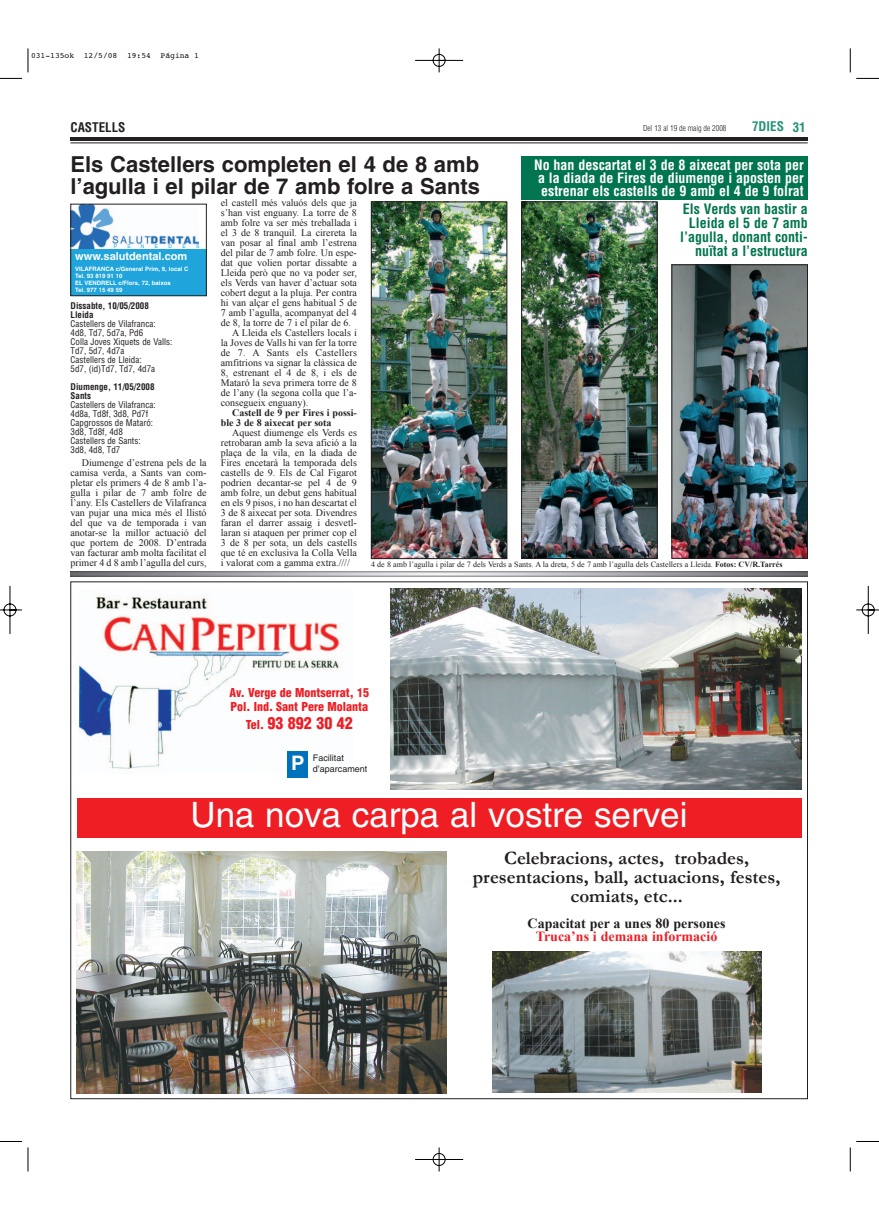
<style>
.page{position:relative;width:879px;height:1219px;background:#fff}
.page>*{position:absolute;margin:0;border:0;box-sizing:border-box;transform-origin:0 0}
.t1{font:35px "Helvetica";color:#fff}
.t2{font:700 22px/22px "Helvetica";color:#231f20}
.t3{font:700 20px "Helvetica";color:#fff}
.t4{font:700 19px/19px "Garamond";color:#231f20;text-align:center}
.t5{font:900 condensed 16px "Helvetica";color:#ee1e24}
.t6{font:700 condensed 14px/13px "Helvetica";color:#fff;text-align:justify}
.t7{font:700 condensed 14px/14px "Helvetica";color:#00754f;text-align:right}
.t8{font:700 14px "Times New Roman";color:#231f20}
.t9{font:700 14px "Times New Roman";color:#ee1e24}
.t10{font:700 condensed 13px "Helvetica";color:#231f20}
.t11{font:700 condensed 13px "Helvetica";color:#239377}
.t12{font:900 condensed 12px/14.4px "Helvetica";color:#ee1e24}
.t13{font:700 11px "Helvetica";color:#fff}
.t14{font:10px/10px "Times New Roman";color:#231f20;text-align:justify}
.t15{font:700 10px/10px "Times New Roman";color:#231f20}
.t16{font:10px "Times New Roman";letter-spacing:.02em;color:#231f20}
.t17{font:condensed 9px/9px "Helvetica";color:#231f20}
.t18{font:700 condensed 9px/9px "Helvetica";color:#231f20}
.t19{font:9px/10.8px "Helvetica";color:#231f20}
.t20{font:8px "Times New Roman";color:#231f20}
.t21{font:8px "Courier";color:#000}
.t22{font:300 condensed 8px "Helvetica";color:#231f20}
.t23{font:700 6px/7.2px "Helvetica";color:#fff}
.t24{font:5px "Helvetica";color:#1fa4db}
.s1{font-weight:700}
.s2{font-size:12px}
</style>
<div class="page">
<img style="left:0;top:48px;width:879px;height:1124px">
<p class="t21" style="left:31px;top:52px;width:170px">031-135ok 12/5/08 19:54 Página 1</p>
<h3 class="t10" style="left:70px;top:122px;width:56px">CASTELLS</h3>
<p class="t22" style="left:643px;top:125px;width:85px">Del 13 al 19 de maig de 2008</p>
<h3 class="t11" style="left:752px;top:122px;width:55px">7DIES 31</h3>
<h2 class="t2" style="left:70px;top:155px;width:411px">Els Castellers completen el 4 de 8 amb l’agulla i el pilar de 7 amb folre a Sants</h2>
<h3 class="t6" style="left:534px;top:159px;width:271px">No han descartat el 3 de 8 aixecat per sota per a la diada de Fires de diumenge i aposten per estrenar els castells de 9 amb el 4 de 9 folrat</h3>
<p class="t14" style="left:221px;top:198px;width:138px">el castell més valuós dels que ja</p>
<p class="t14" style="left:221px;top:208px;width:138px">s’han vist enguany. La torre de 8</p>
<p class="t14" style="left:221px;top:218px;width:138px">amb folre va ser més treballada i</p>
<p class="t14" style="left:221px;top:228px;width:138px">el 3 de 8 tranquil. La cirereta la</p>
<p class="t14" style="left:221px;top:238px;width:138px">van posar al final amb l’estrena</p>
<p class="t14" style="left:221px;top:248px;width:138px">del pilar de 7 amb folre. Un espe-</p>
<p class="t14" style="left:221px;top:258px;width:138px">dat que volien portar dissabte a</p>
<p class="t14" style="left:221px;top:268px;width:138px">Lleida però que no va poder ser,</p>
<p class="t14" style="left:221px;top:278px;width:138px">els Verds van haver d’actuar sota</p>
<p class="t14" style="left:221px;top:288px;width:138px">cobert degut a la pluja. Per contra</p>
<p class="t14" style="left:221px;top:298px;width:138px">hi van alçar el gens habitual 5 de</p>
<p class="t14" style="left:221px;top:308px;width:138px">7 amb l’agulla, acompanyat del 4</p>
<p class="t14" style="left:221px;top:318px;width:132px">de 8, la torre de 7 i el pilar de 6.</p>
<p class="t14" style="left:232px;top:328px;width:126px">A Lleida els Castellers locals i</p>
<p class="t14" style="left:221px;top:338px;width:138px">la Joves de Valls hi van fer la torre</p>
<p class="t16" style="left:221px;top:347px;width:138px">de 7. A Sants els Castellers</p>
<p class="t14" style="left:221px;top:358px;width:138px">amfitrions va signar la clàssica de</p>
<p class="t14" style="left:221px;top:368px;width:138px">8, estrenant el 4 de 8, i els de</p>
<p class="t14" style="left:221px;top:378px;width:138px">Mataró la seva primera torre de 8</p>
<p class="t14" style="left:221px;top:388px;width:138px">de l’any (la segona colla que l’a-</p>
<p class="t14" style="left:221px;top:398px;width:89px">consegueix enguany).</p>
<p class="t15" style="left:221px;top:408px;width:138px;text-indent:11px">Castell de 9 per Fires i possi&shy;ble 3 de 8 aixecat per sota</p>
<p class="t14" style="left:221px;top:428px;width:138px;text-indent:11px">Aquest diumenge els Verds es retrobaran amb la seva afició a la plaça de la vila, en la diada de Fires encetarà la temporada dels castells de 9. Els de Cal Figarot podrien decantar-se pel 4 de 9 amb folre, un debut gens habitual en els 9 pisos, i no han descartat el 3 de 8 aixecat per sota. Divendres faran el darrer assaig i desvetl&shy;laran si ataquen per primer cop el 3 de 8 per sota, un dels castells que té en exclusiva la Colla Vella i valorat com a gamma extra.////</p>
<h3 class="t7" style="left:680px;top:203px;width:129px">Els Verds van bastir a<br>Lleida el 5 de 7 amb l’agulla, donant conti&shy;nuïtat a l’estructura</h3>
<p class="t24" style="left:114px;top:245px;width:5px">P</p>
<p class="t24" style="left:127px;top:245px;width:5px">E</p>
<p class="t24" style="left:141px;top:245px;width:5px">N</p>
<p class="t24" style="left:155px;top:245px;width:5px">E</p>
<p class="t24" style="left:168px;top:245px;width:5px">D</p>
<p class="t24" style="left:182px;top:245px;width:5px">È</p>
<p class="t24" style="left:196px;top:245px;width:5px">S</p>
<p class="t13" style="left:75px;top:253px;width:114px">www.salutdental.com</p>
<p class="t23" style="left:75px;top:265px;width:115px">VILAFRANCA c/General Prim, 9, local C<br>Tel. 93 819 91 10<br>EL VENDRELL c/Flors, 72, baixos<br>Tel. 977 15 49 59</p>
<p class="t18" style="left:70px;top:302px;width:80px">Dissabte, 10/05/2008<br>Lleida</p>
<p class="t17" style="left:70px;top:320px;width:103px">Castellers de Vilafranca:<br>4d8, Td7, 5d7a, Pd6<br>Colla Joves Xiquets de Valls:<br>Td7, 5d7, 4d7a<br>Castellers de Lleida:<br>5d7, (id)Td7, Td7, 4d7a</p>
<p class="t18" style="left:70px;top:383px;width:85px">Diumenge, 11/05/2008<br>Sants</p>
<p class="t17" style="left:70px;top:401px;width:87px">Castellers de Vilafranca:<br>4d8a, Td8f, 3d8, Pd7f<br>Capgrossos de Mataró:<br>3d8, Td8f, 4d8<br>Castellers de Sants:<br>3d8, 4d8, Td7</p>
<p class="t14" style="left:70px;top:457px;width:138px;text-indent:11px">Diumenge d’estrena pels de la camisa verda, a Sants van com&shy;pletar els primers 4 de 8 amb l’a&shy;gulla i pilar de 7 amb folre de l’any. Els Castellers de Vilafranca van pujar una mica més el llistó del que va de temporada i van anotar-se la millor actuació del que portem de 2008. D’entrada van facturar amb molta facilitat el primer 4 d 8 amb l’agulla del curs,</p>
<p class="t20" style="left:371px;top:560px;width:413px">4 de 8 amb l’agulla i pilar de 7 dels Verds a Sants. A la dreta, 5 de 7 amb l’agulla dels Castellers a Lleida. <span class="s1">Fotos: CV/R.Tarrés</span></p>
<p class="t12" style="left:230px;top:686px;width:141px">Av. Verge de Montserrat, 15<br>Pol. Ind. Sant Pere Molanta</p>
<h3 class="t5" style="left:246px;top:717px;width:108px"><span class="s2">Tel.</span> 93 892 30 42</h3>
<h3 class="t3" style="left:291px;top:756px;width:15px">P</h3>
<p class="t19" style="left:313px;top:754px;width:56px">Facilitat d’aparcament</p>
<h1 class="t1" style="left:190px;top:802px;width:498px">Una nova carpa al vostre servei</h1>
<h3 class="t4" style="left:473px;top:848px;width:309px">Celebracions, actes, trobades, presentacions, ball, actuacions, festes, comiats, etc...</h3>
<h3 class="t8" style="left:527px;top:915px;width:199px">Capacitat per a unes 80 persones</h3>
<h3 class="t9" style="left:536px;top:928px;width:183px">Truca’ns i demana informació</h3>
</div>
